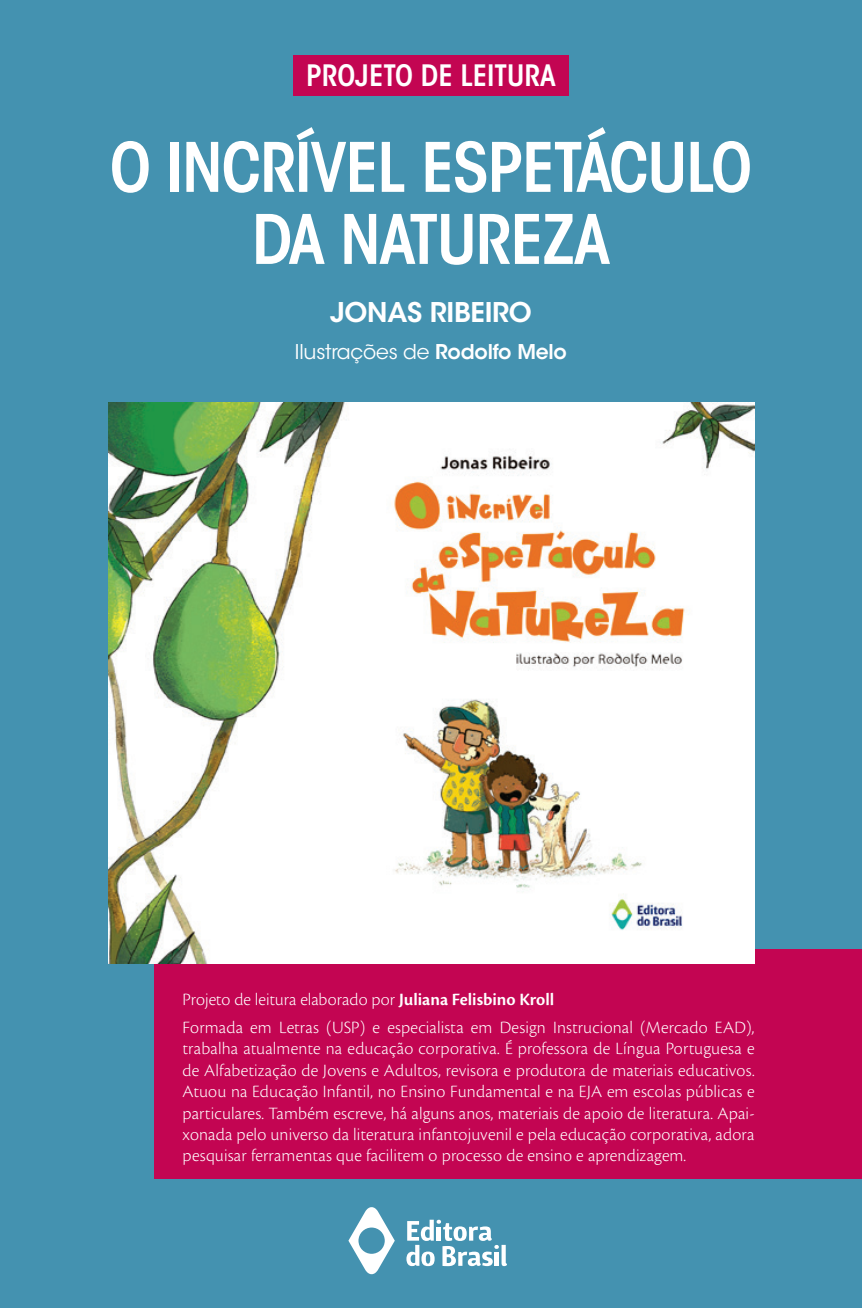
<style>
.page{position:relative;width:862px;height:1308px;background:#fff}
.page>*{position:absolute;margin:0;border:0;box-sizing:border-box;transform-origin:0 0}
.t1{font:600 condensed 67.5px/72px "ITC Avant Garde Std";letter-spacing:-.02em;color:#fff;text-align:center}
.t2{font:600 condensed 29.25px "ITC Avant Garde Std";color:#fff}
.t3{font:600 27px "ITC Avant Garde Std";letter-spacing:-.01em;color:#fff}
.t4{font:20.25px "ITC Avant Garde Std";letter-spacing:-.01em;color:#fff}
.t5{font:300 18px/21.4px "Cronos Pro";letter-spacing:.005em;color:#fff}
.s1{font-weight:600}
</style>
<div class="page">
<div style="left:0;top:0;width:861px;height:1307px;background:#4492b0"></div>
<div style="left:293px;top:55px;width:275px;height:41px;background:#c30552"></div>
<div style="left:155px;top:949px;width:706px;height:229px;background:#c30552"></div>
<img style="left:108px;top:402px;width:646px;height:561px">
<svg style="left:348px;top:1207px;width:46px;height:68px"></svg>
<svg style="left:406px;top:1219px;width:101px;height:47px"></svg>
<h2 class="t2" style="left:306px;top:57px;width:251px">PROJETO DE LEITURA</h2>
<h1 class="t1" style="left:110px;top:131px;width:643px">O INCRÍVEL ESPETÁCULO<br>DA NATUREZA</h1>
<h3 class="t3" style="left:330px;top:295px;width:203px">JONAS RIBEIRO</h3>
<p class="t4" style="left:295px;top:339px;width:273px">Ilustrações de <span class="s1">Rodolfo Melo</span></p>
<p class="t5" style="left:182px;top:985px;width:573px;line-height:27.7px">Projeto de leitura elaborado por <span class="s1">Juliana Felisbino Kroll<br></span>Formada em Letras (USP) e especialista em Design Instrucional (Mercado EAD),</p>
<p class="t5" style="left:182px;top:1038px;width:573px;text-align:justify">trabalha atualmente na educação corporativa. É professora de Língua Portuguesa e de Alfabetização de Jovens e Adultos, revisora e produtora de materiais educativos.<br>Atuou na Educação Infantil, no Ensino Fundamental e na EJA em escolas públicas e particulares. Também escreve, há alguns anos, materiais de apoio de literatura. Apai&shy;xonada pelo universo da literatura infantojuvenil e pela educação corporativa, adora pesquisar ferramentas que facilitem o processo de ensino e aprendizagem.</p>
</div>
